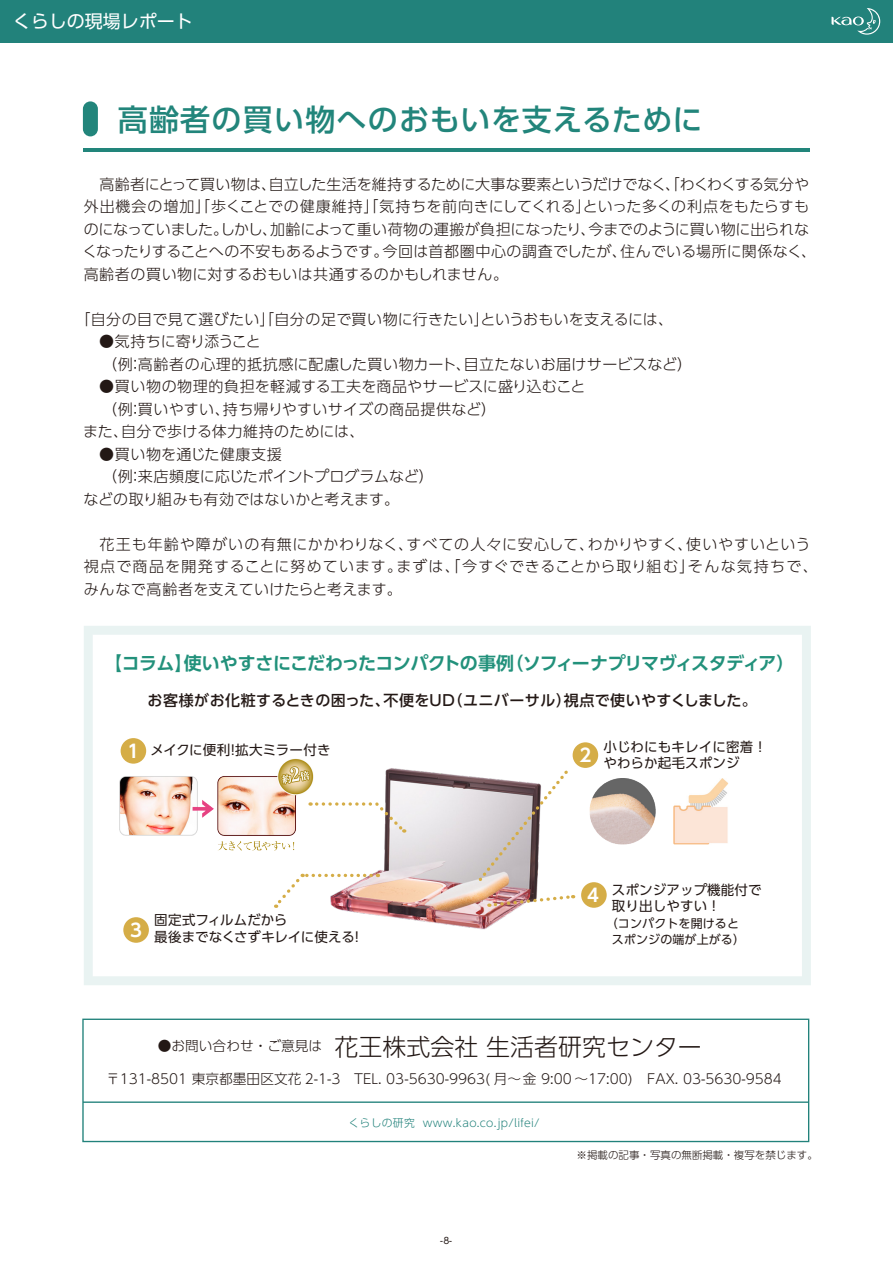
<style>
.page{position:relative;width:893px;height:1263px;background:#fff}
.page>*{position:absolute;margin:0;border:0;box-sizing:border-box;transform-origin:0 0}
.t1{font:500 30px "UD Shin Go Pro";letter-spacing:.035em;color:#22857b}
.t2{font:300 24px "UD Shin Go Pro";color:#231815}
.t3{font:700 18px "UD Shin Go Pro De";letter-spacing:-.035em;color:#22917b}
.t4{font:18px "UD Shin Go Pro";color:#fff}
.t5{font:700 18px "UD Shin Go Pro De";color:#fff}
.t6{font:300 15px/22.5px "UD Shin Go Pro";letter-spacing:.02em;color:#231815}
.t7{font:300 15px/22.5px "UD Shin Go Pro";letter-spacing:.055em;color:#231815}
.t8{font:500 15px "UD Shin Go Pro";letter-spacing:.025em;color:#231815}
.t9{font:300 13.65px "UD Shin Go Pro";color:#231815}
.t10{font:13.5px/16.5px "UD Shin Go Pro";letter-spacing:.01em;color:#231815}
.t11{font:12px/16.5px "UD Shin Go Pro";letter-spacing:.01em;color:#231815;text-align:center}
.t12{font:300 10.8px "UD Shin Go Pro";letter-spacing:.025em;color:#22827b}
.t13{font:300 10.5px "UD Shin Go Pro";color:#231815}
.t14{font:9px "UD Shin Go Pro";color:#231815}
.s1{font-family:"UD Shin Go Pro De";font-weight:700;font-size:18px;color:#fff}
</style>
<div class="page">
<hr style="left:84px;top:149px;width:726px;height:3px;background:#22857b">
<div style="left:83px;top:101px;width:15px;height:35px;background:#22857b;border-radius:7px"></div>
<div style="left:0;top:0;width:893px;height:42px;background:#22827b"></div>
<svg style="left:831px;top:8px;width:49px;height:27px"></svg>
<hr style="left:83px;top:1101px;width:726px;height:2px;background:#22827b">
<div style="left:82px;top:1018px;width:727px;height:124px;border:1px solid #22827b"></div>
<svg style="left:84px;top:626px;width:727px;height:359px"></svg>
<img style="left:311px;top:768px;width:270px;height:163px">
<img style="left:119px;top:759px;width:194px;height:92px">
<div style="left:121px;top:738px;width:25px;height:26px;background:#d5ad47;border-radius:50%"></div>
<div style="left:123px;top:917px;width:26px;height:26px;background:#d5ad47;border-radius:50%"></div>
<div style="left:581px;top:882px;width:26px;height:26px;background:#d5ad47;border-radius:50%"></div>
<img style="left:574px;top:779px;width:185px;height:66px">
<div style="left:573px;top:742px;width:25px;height:26px;background:#d5ad47;border-radius:50%"></div>
<svg style="left:310px;top:801px;width:96px;height:32px"></svg>
<svg style="left:273px;top:874px;width:98px;height:34px"></svg>
<svg style="left:489px;top:893px;width:85px;height:15px"></svg>
<svg style="left:476px;top:764px;width:98px;height:120px"></svg>
<p class="t4" style="left:13px;top:7px;width:182px">くらしの現場レポート</p>
<h1 class="t1" style="left:118px;top:95px;width:586px">高齢者の買い物へのおもいを支えるために</h1>
<p class="t6" style="left:82px;top:172px;width:735px;text-indent:17px">高齢者にとって買い物は、自立した生活を維持するために大事な要素というだけでなく、「わくわくする気分や外出機会の増加」「歩くことでの健康維持」「気持ちを前向きにしてくれる」といった多くの利点をもたらすものになっていました。しかし、加齢によって重い荷物の運搬が負担になったり、今までのように買い物に出られなくなったりすることへの不安もあるようです。今回は首都圏中心の調査でしたが、住んでいる場所に関係なく、高齢者の買い物に対するおもいは共通するのかもしれません。</p>
<p class="t6" style="left:83px;top:307px;width:610px;text-indent:-8px">「自分の目で見て選びたい」「自分の足で買い物に行きたい」というおもいを支えるには、　●気持ちに寄り添うこと<br>　 （例：高齢者の心理的抵抗感に配慮した買い物カート、目立たないお届けサービスなど）　●買い物の物理的負担を軽減する工夫を商品やサービスに盛り込むこと<br>　 （例：買いやすい、持ち帰りやすいサイズの商品提供など）<br>また、自分で歩ける体力維持のためには、<br>　●買い物を通じた健康支援<br>　 （例：来店頻度に応じたポイントプログラムなど）<br>などの取り組みも有効ではないかと考えます。</p>
<p class="t7" style="left:84px;top:532px;width:735px;text-indent:16px">花王も年齢や障がいの有無にかかわりなく、すべての人々に安心して、わかりやすく、使いやすいという視点で商品を開発することに努めています。まずは、「今すぐできることから取り組む」そんな気持ちで、みんなで高齢者を支えていけたらと考えます。</p>
<p class="t3" style="left:104px;top:649px;width:692px">【コラム】使いやすさにこだわったコンパクトの事例（ソフィーナプリマヴィスタディア）</p>
<p class="t8" style="left:148px;top:688px;width:611px">お客様がお化粧するときの困った、不便をUD（ユニバーサル）視点で使いやすくしました。</p>
<p class="t10" style="left:128px;top:741px;width:205px"><span class="s1">1</span> メイクに便利！拡大ミラー付き</p>
<p class="t10" style="left:130px;top:911px;width:235px;text-indent:24px">固定式フィルムだから<br><sup>3</sup> 最後までなくさずキレイに使える！</p>
<p class="t10" style="left:580px;top:738px;width:189px;text-indent:24px">小じわにもキレイに密着！<br><sup>2</sup> やわらか起毛スポンジ</p>
<p class="t5" style="left:587px;top:880px;width:13px">4</p>
<p class="t10" style="left:612px;top:881px;width:151px">スポンジアップ機能付で取り出しやすい！</p>
<p class="t11" style="left:606px;top:914px;width:141px">（コンパクトを開けるとスポンジの端が上がる）</p>
<h2 class="t2" style="left:335px;top:1027px;width:369px">花王株式会社 生活者研究センター</h2>
<p class="t9" style="left:158px;top:1035px;width:166px">●お問い合わせ・ご意見は</p>
<p class="t9" style="left:106px;top:1067px;width:677px">〒131-8501 東京都墨田区文花 2-1-3　TEL. 03-5630-9963( 月～金 9:00 ～17:00)　FAX. 03-5630-9584</p>
<p class="t12" style="left:349px;top:1114px;width:192px">くらしの研究 www.kao.co.jp/lifei/</p>
<p class="t14" style="left:440px;top:1233px;width:14px">-8-</p>
<p class="t13" style="left:577px;top:1147px;width:243px">※掲載の記事・写真の無断掲載・複写を禁じます。</p>
</div>
